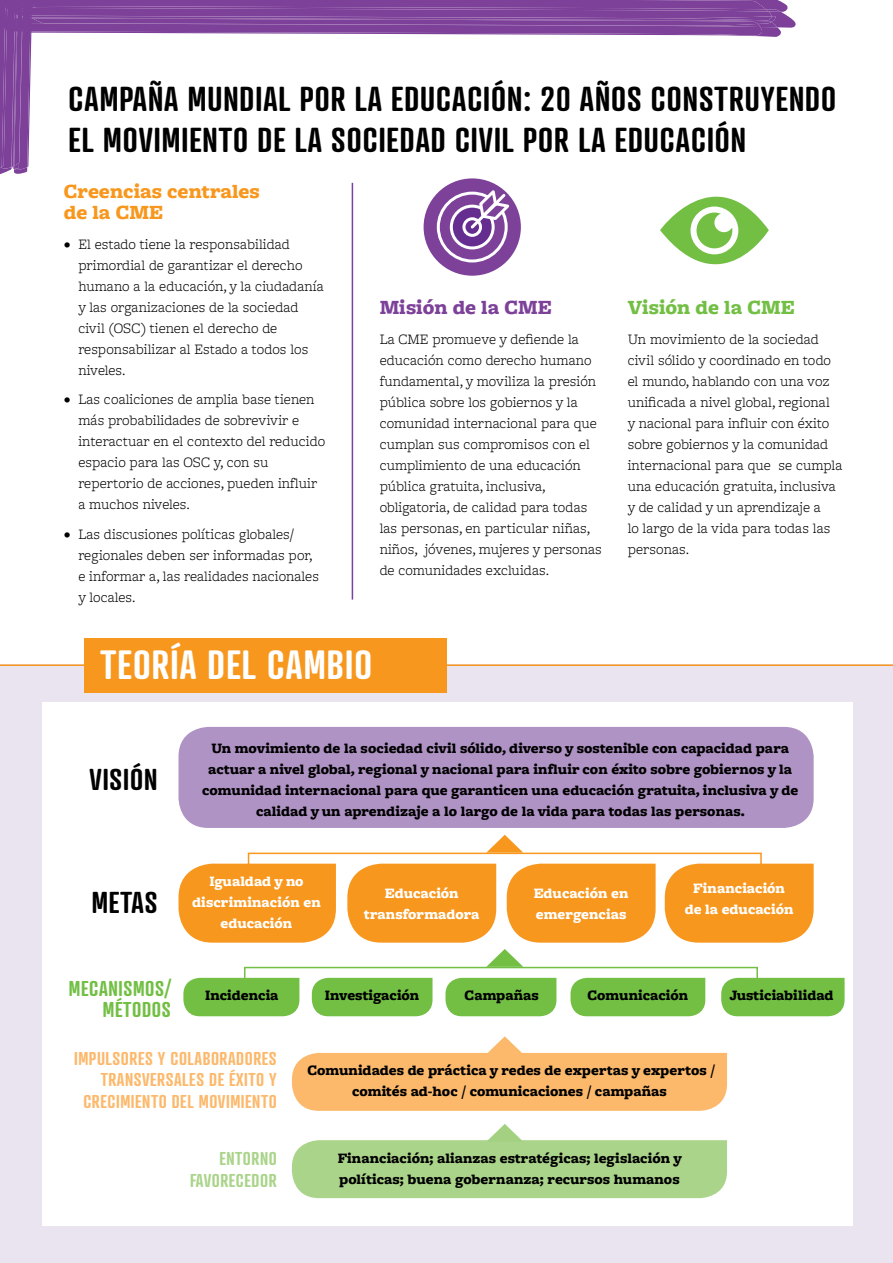
<style>
.page{position:relative;width:893px;height:1263px;background:#fff}
.page>*{position:absolute;margin:0;border:0;box-sizing:border-box;transform-origin:0 0}
.t1{font:600 39.45px "Atrament";letter-spacing:.03em;color:#fff}
.t2{font:600 33.45px/40.8px "Atrament";letter-spacing:.03em;color:#000}
.t3{font:600 29.25px "Atrament";letter-spacing:.03em;color:#000}
.t4{font:900 21px/21px "Freight Macro Pro";color:#f8971d}
.t5{font:900 21px "Freight Macro Pro";color:#7d4199}
.t6{font:900 21px "Freight Macro Pro";color:#72bf44}
.t7{font:600 20.7px/21.5px "Atrament";letter-spacing:.03em;color:#72bf44;text-align:right}
.t8{font:600 18px/21.5px "Atrament";letter-spacing:.03em;color:#fcb96c;text-align:right}
.t9{font:600 18px/21.5px "Atrament";letter-spacing:.03em;color:#aad48a;text-align:right}
.t10{font:300 15px/21px "Freight Macro Pro";color:#000}
.t11{font:900 15px/21px "Freight Macro Pro";color:#000;text-align:center}
.t12{font:900 15px/21px "Freight Macro Pro";color:#fff;text-align:center}
</style>
<div class="page">
<div style="left:0;top:664px;width:893px;height:599px;background:#eae4f1"></div>
<div style="left:43px;top:702px;width:810px;height:523px;background:#fff"></div>
<hr style="left:0;top:664px;width:893px;height:2px;background:#f8971d">
<div style="left:84px;top:638px;width:362px;height:54px;background:#f8971d"></div>
<hr style="left:352px;top:183px;width:1px;height:417px;background:#7d4199">
<div style="left:178px;top:727px;width:636px;height:101px;background:#b093c5;border-radius:30px"></div>
<svg style="left:178px;top:864px;width:158px;height:79px;background:#f89d2b"></svg>
<svg style="left:347px;top:864px;width:149px;height:79px;background:#f89d2b"></svg>
<svg style="left:507px;top:864px;width:149px;height:79px;background:#f89d2b"></svg>
<svg style="left:665px;top:864px;width:149px;height:79px;background:#f89d2b"></svg>
<div style="left:244px;top:967px;width:514px;height:22px;border:2px solid #72bf44"></div>
<div style="left:445px;top:978px;width:111px;height:38px;background:#72bf44"></div>
<div style="left:312px;top:978px;width:120px;height:38px;background:#72bf44"></div>
<div style="left:183px;top:978px;width:116px;height:38px;background:#72bf44"></div>
<div style="left:570px;top:978px;width:135px;height:38px;background:#72bf44"></div>
<div style="left:721px;top:978px;width:124px;height:38px;background:#72bf44"></div>
<div style="left:248px;top:853px;width:514px;height:22px;border:2px solid #f8971d"></div>
<svg style="left:486px;top:949px;width:37px;height:18px"></svg>
<svg style="left:486px;top:835px;width:37px;height:18px"></svg>
<svg style="left:292px;top:1036px;width:435px;height:75px"></svg>
<svg style="left:292px;top:1124px;width:435px;height:74px"></svg>
<svg style="left:0;top:0;width:796px;height:307px"></svg>
<div style="left:693px;top:210px;width:42px;height:41px;background:#72bf44;border-radius:50%"></div>
<div style="left:690px;top:207px;width:48px;height:47px;border:6px solid #fff;border-radius:50%"></div>
<div style="left:714px;top:213px;width:19px;height:19px;background:#fff;border-radius:50%"></div>
<h2 class="t2" style="left:69px;top:78px;width:769px">CAMPAÑA MUNDIAL POR LA EDUCACIÓN: 20 AÑOS CONSTRUYENDO<br>EL MOVIMIENTO DE LA SOCIEDAD CIVIL POR LA EDUCACIÓN</h2>
<h3 class="t4" style="left:64px;top:180px;width:197px">Creencias centrales de la CME</h3>
<p class="t10" style="left:78px;top:233px;width:247px;text-indent:-15px">• El estado tiene la responsabilidad primordial de garantizar el derecho humano a la educación, y la ciudadanía y las organizaciones de la sociedad civil (OSC) tienen el derecho de responsabilizar al Estado a todos los niveles.</p>
<p class="t10" style="left:78px;top:388px;width:248px;text-indent:-15px">• Las coaliciones de amplia base tienen más probabilidades de sobrevivir e interactuar en el contexto del reducido espacio para las OSC y, con su repertorio de acciones, pueden influir a muchos niveles.</p>
<p class="t10" style="left:78px;top:523px;width:242px;text-indent:-15px">• Las discusiones políticas globales/ regionales deben ser informadas por, e informar a, las realidades nacionales y locales.</p>
<h3 class="t5" style="left:380px;top:293px;width:174px">Misión de la CME</h3>
<p class="t10" style="left:380px;top:328px;width:224px">La CME promueve y defiende la educación como derecho humano fundamental, y moviliza la presión pública sobre los gobiernos y la comunidad internacional para que cumplan sus compromisos con el cumplimiento de una educación pública gratuita, inclusiva, obligatoria, de calidad para todas las personas, en particular niñas, niños, jóvenes, mujeres y personas de comunidades excluidas.</p>
<h3 class="t6" style="left:628px;top:293px;width:169px">Visión de la CME</h3>
<p class="t10" style="left:628px;top:328px;width:216px">Un movimiento de la sociedad civil sólido y coordinado en todo el mundo, hablando con una voz unificada a nivel global, regional<br>y nacional para influir con éxito sobre gobiernos y la comunidad internacional para que se cumpla una educación gratuita, inclusiva y de calidad y un aprendizaje a<br>lo largo de la vida para todas las personas.</p>
<h1 class="t1" style="left:101px;top:640px;width:273px">TEORÍA DEL CAMBIO</h1>
<h3 class="t3" style="left:90px;top:761px;width:69px">VISIÓN</h3>
<h3 class="t3" style="left:92px;top:884px;width:67px">METAS</h3>
<p class="t11" style="left:202px;top:737px;width:597px">Un movimiento de la sociedad civil sólido, diverso y sostenible con capacidad para actuar a nivel global, regional y nacional para influir con éxito sobre gobiernos y la comunidad internacional para que garanticen una educación gratuita, inclusiva y de calidad y un aprendizaje a lo largo de la vida para todas las personas.</p>
<p class="t12" style="left:192px;top:870px;width:130px">Igualdad y no discriminación en educación</p>
<p class="t12" style="left:364px;top:882px;width:117px">Educación transformadora</p>
<p class="t12" style="left:534px;top:882px;width:96px;text-align:left">Educación en emergencias</p>
<p class="t12" style="left:685px;top:877px;width:110px">Financiación de la educación</p>
<h3 class="t7" style="left:69px;top:977px;width:104px">MECANISMOS/<br>MÉTODOS</h3>
<p class="t11" style="left:205px;top:984px;width:75px">Incidencia</p>
<p class="t11" style="left:325px;top:984px;width:96px">Investigación</p>
<p class="t11" style="left:465px;top:984px;width:76px">Campañas</p>
<p class="t11" style="left:587px;top:984px;width:102px">Comunicación</p>
<p class="t11" style="left:729px;top:984px;width:106px">Justiciabilidad</p>
<p class="t8" style="left:74px;top:1047px;width:204px">IMPULSORES Y COLABORADORES<br>TRANSVERSALES DE ÉXITO Y<br>CRECIMIENTO DEL MOVIMIENTO</p>
<p class="t11" style="left:307px;top:1059px;width:409px">Comunidades de práctica y redes de expertas y expertos / comités ad-hoc / comunicaciones / campañas</p>
<p class="t9" style="left:190px;top:1148px;width:88px">ENTORNO<br>FAVORECEDOR</p>
<p class="t11" style="left:338px;top:1147px;width:346px;text-align:left">Financiación; alianzas estratégicas; legislación y políticas; buena gobernanza; recursos humanos</p>
</div>
